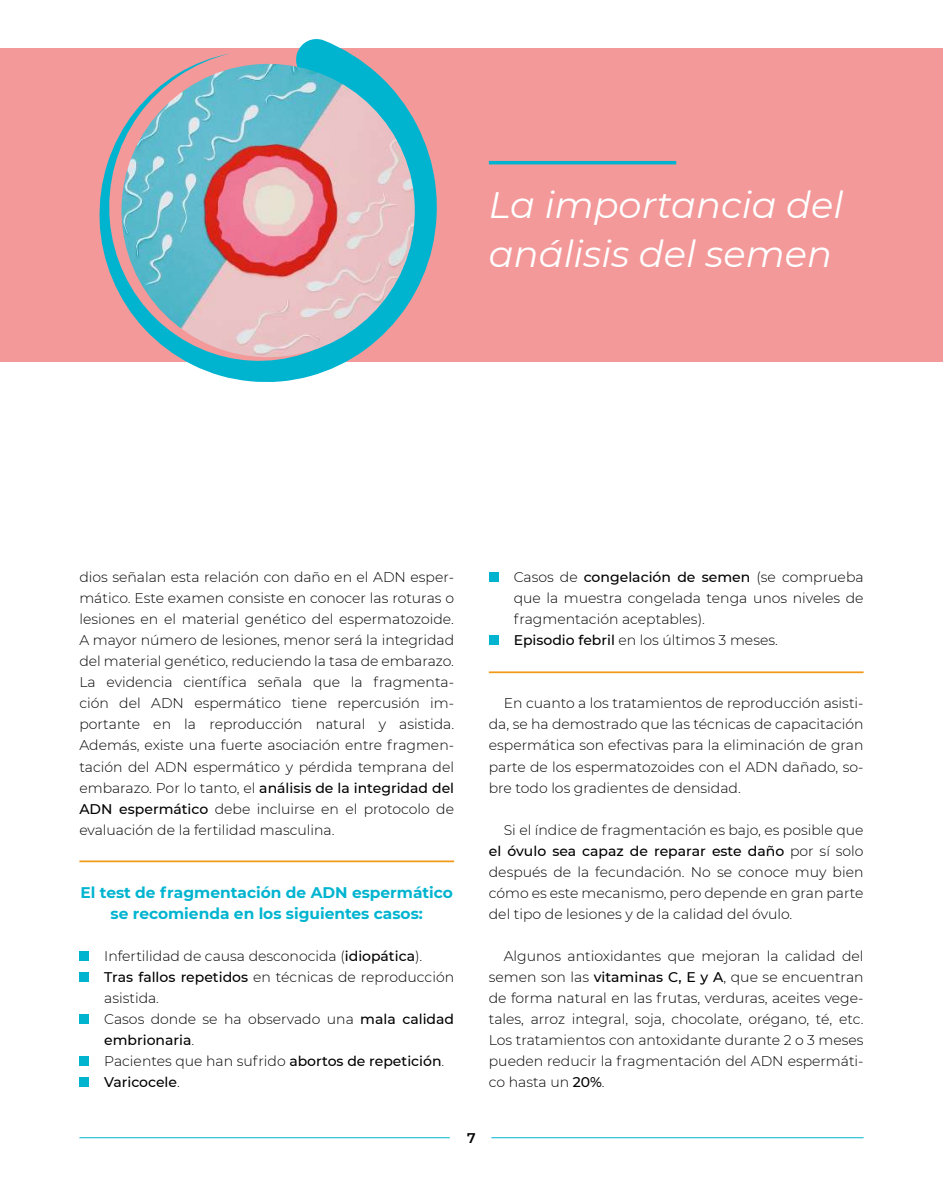
<style>
.page{position:relative;width:943px;height:1191px;background:#fff}
.page>*{position:absolute;margin:0;border:0;box-sizing:border-box;transform-origin:0 0}
.t1{font:italic 36.75px/49px "Montserrat";color:#fff}
.t2{font:700 15.4px/21px "Montserrat";color:#00b4d0;text-align:center}
.t3{font:300 14px/21px "Montserrat";color:#000;text-align:justify}
.t4{font:600 14px "Montserrat";color:#000}
.s1{font-weight:500}
</style>
<div class="page">
<hr style="left:79px;top:1137px;width:371px;height:1px;background:#00b4d0">
<hr style="left:491px;top:1137px;width:372px;height:1px;background:#00b4d0">
<div style="left:0;top:49px;width:943px;height:313px;background:#f39999"></div>
<hr style="left:489px;top:161px;width:187px;height:3px;background:#00b4d0">
<svg style="left:99px;top:39px;width:338px;height:343px"></svg>
<img style="left:121px;top:64px;width:294px;height:293px;border-radius:147px">
<hr style="left:79px;top:860px;width:375px;height:2px;background:#f29a17">
<hr style="left:489px;top:671px;width:374px;height:2px;background:#f29a17">
<div style="left:79px;top:950px;width:10px;height:10px;background:#00b4d0"></div>
<div style="left:79px;top:971px;width:10px;height:10px;background:#00b4d0"></div>
<div style="left:79px;top:1013px;width:10px;height:10px;background:#00b4d0"></div>
<div style="left:79px;top:1055px;width:10px;height:10px;background:#00b4d0"></div>
<div style="left:79px;top:1076px;width:10px;height:10px;background:#00b4d0"></div>
<div style="left:489px;top:572px;width:10px;height:10px;background:#00b4d0"></div>
<div style="left:489px;top:635px;width:10px;height:10px;background:#00b4d0"></div>
<h1 class="t1" style="left:489px;top:181px;width:356px">La importancia del análisis del semen</h1>
<p class="t3" style="left:79px;top:567px;width:376px">dios señalan esta relación con daño en el ADN esper&shy;mático. Este examen consiste en conocer las roturas o lesiones en el material genético del espermatozoide.<br>A mayor número de lesiones, menor será la integridad del material genético, reduciendo la tasa de embarazo.<br>La evidencia científica señala que la fragmenta&shy;ción del ADN espermático tiene repercusión im&shy;portante en la reproducción natural y asistida.<br>Además, existe una fuerte asociación entre fragmen&shy;tación del ADN espermático y pérdida temprana del embarazo. Por lo tanto, el <span class="s1">análisis de la integridad del ADN espermático</span> debe incluirse en el protocolo de evaluación de la fertilidad masculina.</p>
<p class="t2" style="left:81px;top:881px;width:374px">El test de fragmentación de ADN espermático se recomienda en los siguientes casos:</p>
<p class="t3" style="left:104px;top:945px;width:351px;text-align:left">Infertilidad de causa desconocida (<span class="s1">idiopática</span>).<br><span class="s1">Tras fallos repetidos</span> en técnicas de reproducción asistida.<br>Casos donde se ha observado una <span class="s1">mala calidad embrionaria</span>.<br>Pacientes que han sufrido <span class="s1">abortos de repetición</span>.<br><span class="s1">Varicocele</span>.</p>
<p class="t3" style="left:513px;top:567px;width:351px;text-align:left">Casos de <span class="s1">congelación de semen</span> (se comprueba que la muestra congelada tenga unos niveles de fragmentación aceptables).<br><span class="s1">Episodio febril</span> en los últimos 3 meses.</p>
<p class="t3" style="left:489px;top:693px;width:376px;text-indent:15px">En cuanto a los tratamientos de reproducción asisti&shy;da, se ha demostrado que las técnicas de capacitación espermática son efectivas para la eliminación de gran parte de los espermatozoides con el ADN dañado, so&shy;bre todo los gradientes de densidad.</p>
<p class="t3" style="left:489px;top:819px;width:376px;text-indent:15px">Si el índice de fragmentación es bajo, es posible que <span class="s1">el óvulo sea capaz de reparar este daño</span> por sí solo después de la fecundación. No se conoce muy bien cómo es este mecanismo, pero depende en gran parte del tipo de lesiones y de la calidad del óvulo.</p>
<p class="t3" style="left:489px;top:945px;width:376px;text-indent:15px">Algunos antioxidantes que mejoran la calidad del semen son las <span class="s1">vitaminas C, E y A</span>, que se encuentran de forma natural en las frutas, verduras, aceites vege&shy;tales, arroz integral, soja, chocolate, orégano, té, etc.<br>Los tratamientos con antoxidante durante 2 o 3 meses pueden reducir la fragmentación del ADN espermáti&shy;co hasta un <span class="s1">20%</span>.</p>
<p class="t4" style="left:467px;top:1129px;width:10px">7</p>
</div>
